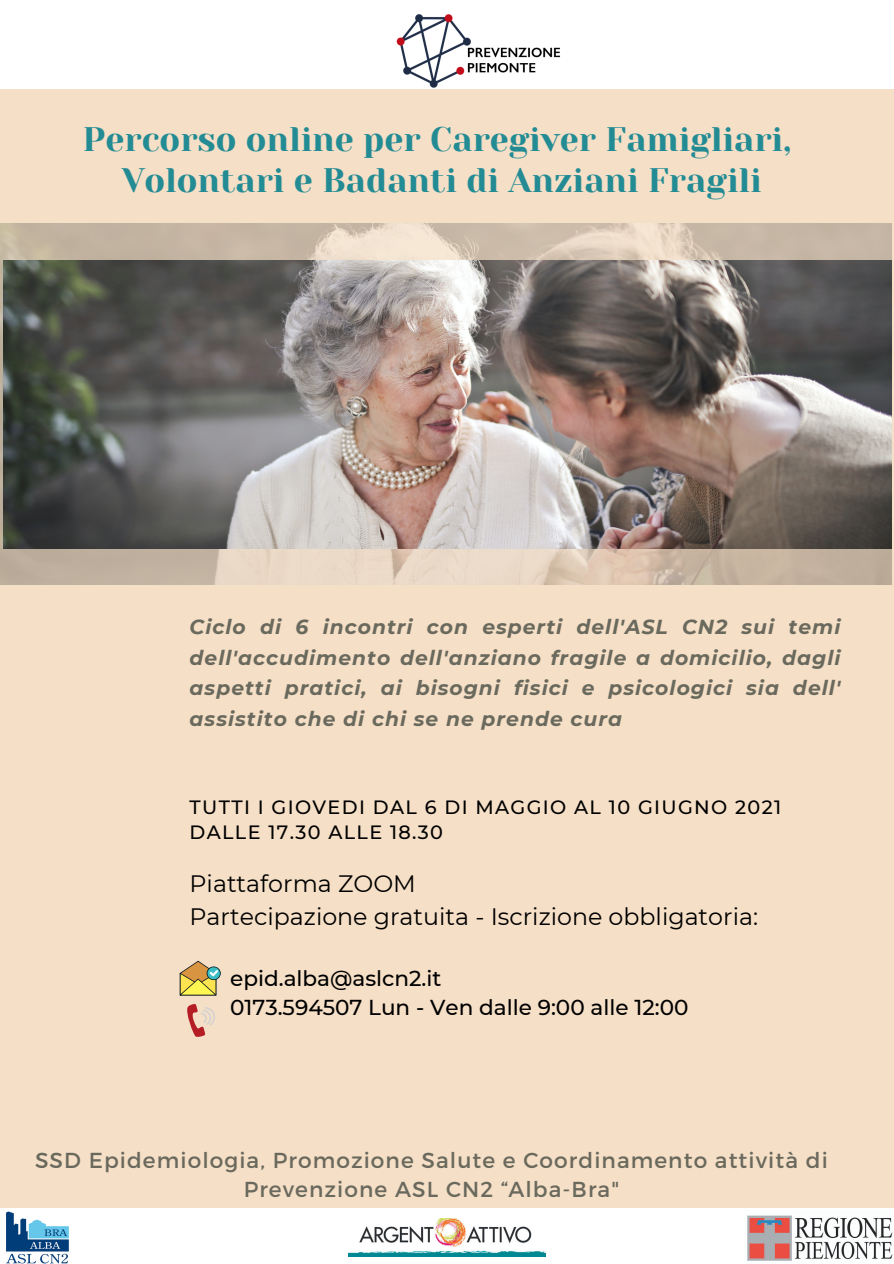
<style>
.page{position:relative;width:894px;height:1264px;background:#fff}
.page>*{position:absolute;margin:0;border:0;box-sizing:border-box;transform-origin:0 0}
.t1{font:33.9px "Yeseva One";color:#238b94}
.t2{font:23.7px "Montserrat";color:#000}
.t3{font:21.6px/29.5px "Montserrat";letter-spacing:.05em;color:#6a695d;text-align:center}
.t4{font:500 21.6px "Montserrat";color:#000}
.t5{font:italic 700 20.25px/30.5px "Montserrat";letter-spacing:.05em;color:#6a695d;text-align:justify}
.t6{font:500 19.2px "Montserrat";letter-spacing:.07em;color:#000}
</style>
<div class="page">
<img style="left:747px;top:1215px;width:146px;height:46px">
<img style="left:6px;top:1211px;width:63px;height:52px">
<img style="left:348px;top:1218px;width:197px;height:37px">
<img style="left:396px;top:14px;width:165px;height:74px">
<div style="left:0;top:89px;width:893px;height:1119px;background:#f5dfc6"></div>
<svg style="left:180px;top:960px;width:40px;height:35px"></svg>
<svg style="left:187px;top:1004px;width:28px;height:33px"></svg>
<img style="left:0;top:224px;width:891px;height:360px">
<img style="left:3px;top:260px;width:887px;height:288px">
<p class="t1" style="left:83px;top:120px;width:710px">Percorso online per Caregiver Famigliari,</p>
<p class="t1" style="left:122px;top:161px;width:641px">Volontari e Badanti di Anziani Fragili</p>
<p class="t5" style="left:189px;top:612px;width:652px">Ciclo di 6 incontri con esperti dell'ASL CN2 sui temi dell'accudimento dell'anziano fragile a domicilio, dagli aspetti pratici, ai bisogni fisici e psicologici sia dell' assistito che di chi se ne prende cura</p>
<p class="t6" style="left:189px;top:795px;width:593px">TUTTI I GIOVEDI DAL 6 DI MAGGIO AL 10 GIUGNO 2021</p>
<p class="t6" style="left:189px;top:820px;width:255px">DALLE 17.30 ALLE 18.30</p>
<p class="t2" style="left:189px;top:869px;width:228px">Piattaforma ZOOM</p>
<p class="t2" style="left:189px;top:901px;width:569px">Partecipazione gratuita - Iscrizione obbligatoria:</p>
<p class="t4" style="left:230px;top:965px;width:213px">epid.alba@aslcn2.it</p>
<p class="t4" style="left:230px;top:994px;width:459px">0173.594507 Lun - Ven dalle 9:00 alle 12:00</p>
<p class="t3" style="left:35px;top:1144px;width:794px">SSD Epidemiologia, Promozione Salute e Coordinamento attività di<br>Prevenzione ASL CN2 “Alba-Bra"</p>
</div>
